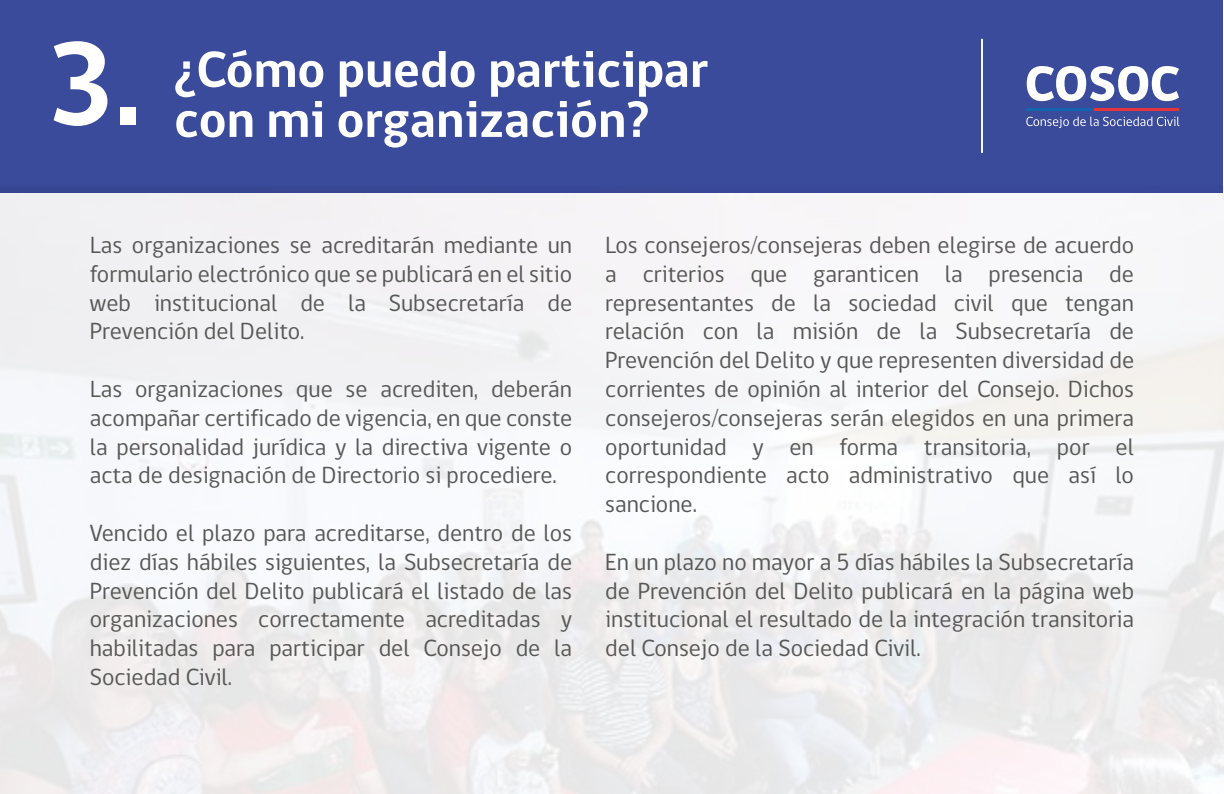
<style>
.page{position:relative;width:1224px;height:794px;background:#fff}
.page>*{position:absolute;margin:0;border:0;box-sizing:border-box;transform-origin:0 0}
.t1{font:700 121px "gob CL";color:#fff}
.t2{font:700 52px "gob CL";color:#fff}
.t3{font:24px/28.8px "gob CL";color:#575756;text-align:justify}
</style>
<div class="page">
<div style="left:0;top:0;width:1223px;height:193px;background:#3b4b9b"></div>
<svg style="left:1027px;top:66px;width:152px;height:35px"></svg>
<svg style="left:1026px;top:117px;width:153px;height:11px"></svg>
<hr style="left:1027px;top:108px;width:67px;height:3px;background:#1465ad">
<hr style="left:1094px;top:108px;width:85px;height:3px;background:#e7343b">
<hr style="left:981px;top:39px;width:2px;height:114px;background:#fbfafa">
<h1 class="t1" style="left:46px;top:2px;width:97px">3.</h1>
<h2 class="t2" style="left:174px;top:34px;width:536px">¿Cómo puedo participar</h2>
<h2 class="t2" style="left:174px;top:84px;width:477px">con mi organización?</h2>
<p class="t3" style="left:90px;top:231px;width:484px">Las organizaciones se acreditarán mediante un formulario electrónico que se publicará en el sitio web institucional de la Subsecretaría de Prevención del Delito.</p>
<p class="t3" style="left:90px;top:375px;width:484px">Las organizaciones que se acrediten, deberán acompañar certificado de vigencia, en que conste la personalidad jurídica y la directiva vigente o acta de designación de Directorio si procediere.</p>
<p class="t3" style="left:90px;top:519px;width:484px">Vencido el plazo para acreditarse, dentro de los diez días hábiles siguientes, la Subsecretaría de Prevención del Delito publicará el listado de las organizaciones correctamente acreditadas y habilitadas para participar del Consejo de la Sociedad Civil.</p>
<p class="t3" style="left:605px;top:231px;width:530px">Los consejeros/consejeras deben elegirse de acuerdo a criterios que garanticen la presencia de representantes de la sociedad civil que tengan relación con la misión de la Subsecretaría de Prevención del Delito y que representen diversidad de corrientes de opinión al interior del Consejo. Dichos consejeros/consejeras serán elegidos en una primera oportunidad y en forma transitoria, por el correspondiente acto administrativo que así lo sancione.</p>
<p class="t3" style="left:605px;top:548px;width:530px">En un plazo no mayor a 5 días hábiles la Subsecretaría de Prevención del Delito publicará en la página web institucional el resultado de la integración transitoria del Consejo de la Sociedad Civil.</p>
</div>
